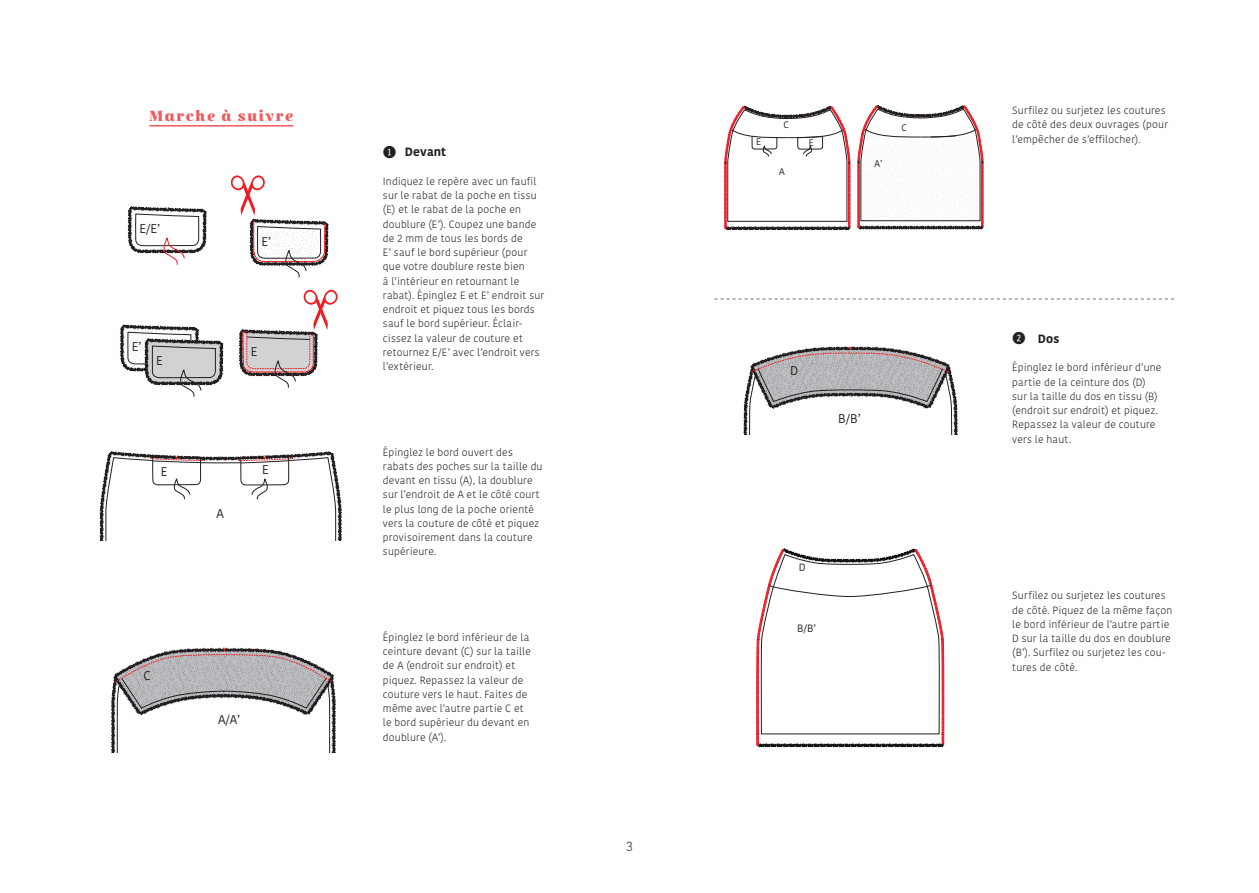
<style>
.page{position:relative;width:1259px;height:893px;background:#fff}
.page>*{position:absolute;margin:0;border:0;box-sizing:border-box;transform-origin:0 0}
.t1{font:800 15px "Gabriela Alt";letter-spacing:.105em;color:#f0595b}
.t2{font:13.5px "Kohinoor";color:#57585a}
.t3{font:12.6px "Kohinoor";color:#231f20}
.t4{font:700 12px "Kohinoor";letter-spacing:.015em;color:#231f20}
.t5{font:10.65px "Kohinoor";color:#231f20}
.t6{font:300 10.5px/14.2px "Kohinoor";letter-spacing:.02em;color:#231f20}
.t7{font:9.45px "Kohinoor";color:#231f20}
.s1{font-family:"Fyra Numeric Circle Closed";font-weight:400;font-size:16.5px}
</style>
<div class="page">
<hr style="left:149px;top:125px;width:144px;height:2px;background:#f0595b">
<svg style="left:714px;top:299px;width:460px;height:1px"></svg>
<svg style="left:128px;top:206px;width:79px;height:59px"></svg>
<svg style="left:230px;top:175px;width:99px;height:103px"></svg>
<svg style="left:120px;top:325px;width:104px;height:72px"></svg>
<svg style="left:239px;top:290px;width:99px;height:98px"></svg>
<svg style="left:99px;top:452px;width:243px;height:89px"></svg>
<svg style="left:111px;top:647px;width:225px;height:105px"></svg>
<svg style="left:724px;top:106px;width:127px;height:123px"></svg>
<svg style="left:857px;top:105px;width:127px;height:124px"></svg>
<svg style="left:743px;top:346px;width:215px;height:88px"></svg>
<svg style="left:756px;top:549px;width:189px;height:197px"></svg>
<h1 class="t1" style="left:149px;top:107px;width:145px">Marche à suivre</h1>
<p class="t6" style="left:1012px;top:104px;width:157px">Surfilez ou surjetez les coutures de côté des deux ouvrages (pour l’empêcher de s’effilocher).</p>
<p class="t7" style="left:783px;top:119px;width:7px">C</p>
<p class="t7" style="left:901px;top:121px;width:7px">C</p>
<p class="t7" style="left:756px;top:135px;width:7px">E</p>
<p class="t7" style="left:809px;top:137px;width:7px">E</p>
<p class="t4" style="left:383px;top:144px;width:65px"><span class="s1">1</span> Devant</p>
<p class="t6" style="left:383px;top:174px;width:163px">Indiquez le repère avec un faufil sur le rabat de la poche en tissu (E) et le rabat de la poche en doublure (E’). Coupez une bande de 2 mm de tous les bords de<br>E’ sauf le bord supérieur (pour que votre doublure reste bien<br>à l’intérieur en retournant le rabat). Épinglez E et E’ endroit sur endroit et piquez tous les bords sauf le bord supérieur. Éclair‑ cissez la valeur de couture et retournez E/E’ avec l’endroit vers l’extérieur.</p>
<p class="t7" style="left:874px;top:157px;width:9px">A’</p>
<p class="t7" style="left:779px;top:166px;width:7px">A</p>
<p class="t3" style="left:140px;top:221px;width:22px">E/E’</p>
<p class="t3" style="left:261px;top:233px;width:11px">E’</p>
<p class="t4" style="left:1012px;top:331px;width:49px"><span class="s1">2</span> Dos</p>
<p class="t6" style="left:1012px;top:361px;width:151px">Épinglez le bord inférieur d’une partie de la ceinture dos (D) sur la taille du dos en tissu (B) (endroit sur endroit) et piquez.<br>Repassez la valeur de couture vers le haut.</p>
<p class="t3" style="left:132px;top:339px;width:11px">E’</p>
<p class="t3" style="left:251px;top:344px;width:8px">E</p>
<p class="t3" style="left:156px;top:353px;width:8px">E</p>
<p class="t3" style="left:790px;top:363px;width:10px">D</p>
<p class="t3" style="left:838px;top:411px;width:24px">B/B’</p>
<p class="t3" style="left:161px;top:464px;width:8px">E</p>
<p class="t3" style="left:262px;top:462px;width:8px">E</p>
<p class="t3" style="left:217px;top:505px;width:9px">A</p>
<p class="t3" style="left:143px;top:667px;width:9px">C</p>
<p class="t3" style="left:218px;top:712px;width:24px">A/A’</p>
<p class="t6" style="left:383px;top:445px;width:161px">Épinglez le bord ouvert des rabats des poches sur la taille du devant en tissu (A), la doublure sur l’endroit de A et le côté court le plus long de la poche orienté vers la couture de côté et piquez provisoirement dans la couture supérieure.</p>
<p class="t6" style="left:383px;top:630px;width:150px">Épinglez le bord inférieur de la ceinture devant (C) sur la taille de A (endroit sur endroit) et piquez. Repassez la valeur de couture vers le haut. Faites de même avec l’autre partie C et le bord supérieur du devant en doublure (A’).</p>
<p class="t2" style="left:626px;top:837px;width:8px">3</p>
<p class="t5" style="left:798px;top:560px;width:8px">D</p>
<p class="t5" style="left:797px;top:622px;width:20px">B/B’</p>
<p class="t6" style="left:1012px;top:589px;width:161px">Surfilez ou surjetez les coutures de côté. Piquez de la même façon le bord inférieur de l’autre partie<br>D sur la taille du dos en doublure (B’). Surfilez ou surjetez les cou‑ tures de côté.</p>
</div>
